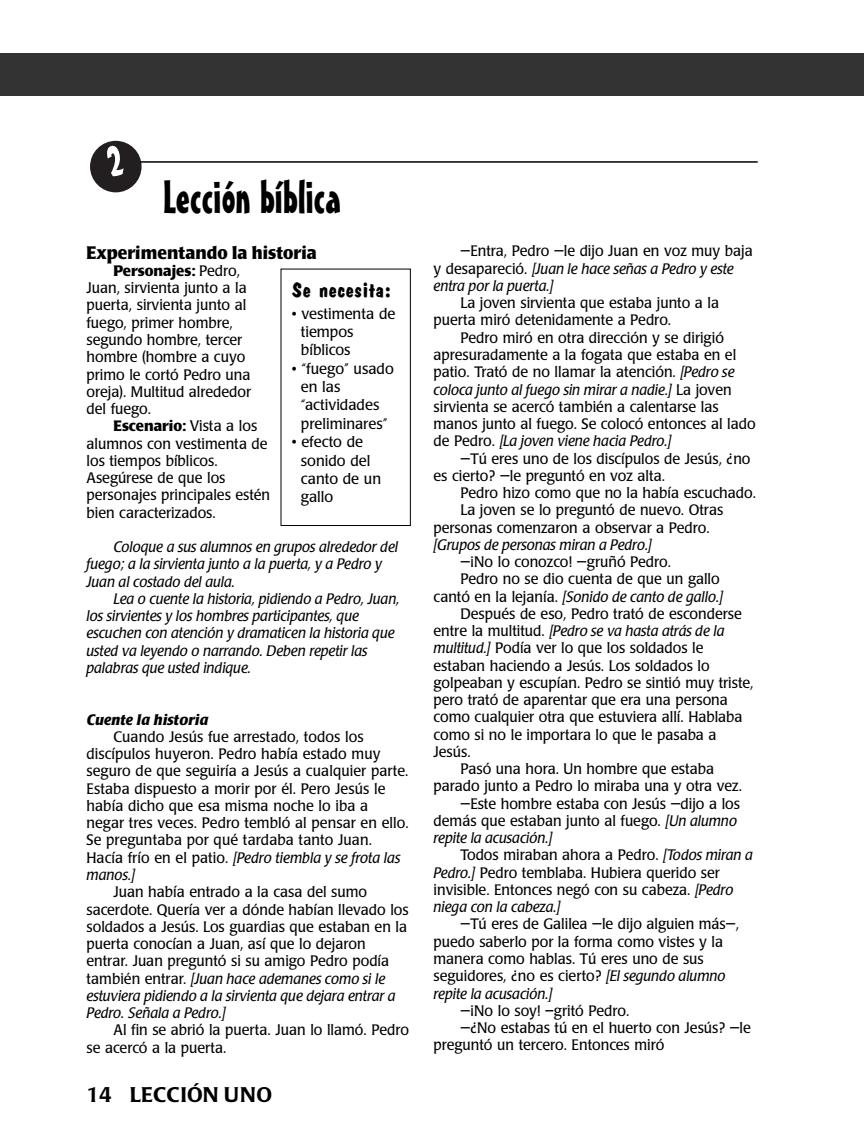
<style>
.page{position:relative;width:864px;height:1148px;background:#fff}
.page>*{position:absolute;margin:0;border:0;box-sizing:border-box;transform-origin:0 0}
.t1{font:45px "Mister Earl BT";color:#000}
.t2{font:500 21px "Poppl Laudatio";color:#000}
.t3{font:700 21px "Dom Casual";color:#000;scale:1.05 1}
.t4{font:700 18px "Poppl Laudatio";color:#000;scale:.95 1}
.t5{font:15px/17.2px "Poppl Laudatio";color:#000;scale:.95 1}
.t6{font:italic 15px/17.2px "Poppl Laudatio";color:#000;scale:.95 1}
.t7{font:15px/18.3px "Poppl Laudatio";color:#000}
.t8{font:italic 700 15px "Poppl Laudatio";color:#000}
.s1{font-weight:700}
.s2{font-style:italic}
.s3{font-style:normal}
</style>
<div class="page">
<div style="left:0;top:53px;width:864px;height:43px;background:#333"></div>
<hr style="left:140px;top:161px;width:618px;height:2px;background:#000">
<div style="left:281px;top:269px;width:130px;height:257px;border:1px solid #000"></div>
<svg style="left:90px;top:141px;width:52px;height:51px"></svg>
<h1 class="t1" style="left:163px;top:181px;width:179px">Lección bíblica</h1>
<p class="t4" style="left:87px;top:245px;width:244px">Experimentando la historia</p>
<p class="t5" style="left:87px;top:263px;width:175px;text-indent:27px"><span class="s1">Personajes:</span> Pedro,<br>Juan, sirvienta junto a la puerta, sirvienta junto al fuego, primer hombre, segundo hombre, tercer hombre (hombre a cuyo primo le cortó Pedro una oreja). Multitud alrededor del fuego.</p>
<p class="t5" style="left:87px;top:419px;width:195px;text-indent:27px"><span class="s1">Escenario:</span> Vista a los alumnos con vestimenta de los tiempos bíblicos.<br>Asegúrese de que los personajes principales estén bien caracterizados.</p>
<p class="t6" style="left:87px;top:540px;width:329px;text-indent:27px">Coloque a sus alumnos en grupos alrededor del fuego; a la sirvienta junto a la puerta, y a Pedro y<br>Juan al costado del aula.</p>
<p class="t6" style="left:87px;top:591px;width:331px;text-indent:27px">Lea o cuente la historia, pidiendo a Pedro, Juan, los sirvientes y los hombres participantes, que escuchen con atención y dramaticen la historia que usted va leyendo o narrando. Deben repetir las palabras que usted indique.</p>
<p class="t8" style="left:87px;top:713px;width:123px">Cuente la historia</p>
<p class="t5" style="left:86px;top:729px;width:341px;text-indent:27px">Cuando Jesús fue arrestado, todos los discípulos huyeron. Pedro había estado muy seguro de que seguiría a Jesús a cualquier parte.<br>Estaba dispuesto a morir por él. Pero Jesús le había dicho que esa misma noche lo iba a negar tres veces. Pedro tembló al pensar en ello.<br>Se preguntaba por qué tardaba tanto Juan.<br>Hacía frío en el patio. <span class="s2">[Pedro tiembla y se frota las manos.]</span></p>
<p class="t5" style="left:86px;top:884px;width:341px;text-indent:27px">Juan había entrado a la casa del sumo sacerdote. Quería ver a dónde habían llevado los soldados a Jesús. Los guardias que estaban en la puerta conocían a Juan, así que lo dejaron entrar. Juan preguntó si su amigo Pedro podía también entrar. <span class="s2">[Juan hace ademanes como si le estuviera pidiendo a la sirvienta que dejara entrar a Pedro. Señala a Pedro.]</span></p>
<p class="t5" style="left:87px;top:1022px;width:341px;text-indent:27px">Al fin se abrió la puerta. Juan lo llamó. Pedro se acercó a la puerta.</p>
<h2 class="t3" style="left:292px;top:282px;width:96px">Se necesita:</h2>
<p class="t7" style="left:301px;top:306px;width:96px;text-indent:-9px">• vestimenta de tiempos bíblicos</p>
<p class="t7" style="left:301px;top:361px;width:95px;text-indent:-9px">• “fuego” usado en las “actividades preliminares”</p>
<p class="t7" style="left:301px;top:434px;width:82px;text-indent:-9px">• efecto de sonido del canto de un gallo</p>
<h2 class="t2" style="left:87px;top:1086px;width:187px">14 LECCIÓN UNO</h2>
<p class="t5" style="left:434px;top:244px;width:337px;text-indent:27px">—Entra, Pedro —le dijo Juan en voz muy baja y desapareció. <span class="s2">[Juan le hace señas a Pedro y este entra por la puerta.]</span></p>
<p class="t5" style="left:434px;top:296px;width:302px;text-indent:27px">La joven sirvienta que estaba junto a la puerta miró detenidamente a Pedro.</p>
<p class="t5" style="left:434px;top:330px;width:341px;text-indent:27px">Pedro miró en otra dirección y se dirigió apresuradamente a la fogata que estaba en el patio. Trató de no llamar la atención. <span class="s2">[Pedro se coloca junto al fuego sin mirar a nadie.]</span> La joven sirvienta se acercó también a calentarse las manos junto al fuego. Se colocó entonces al lado de Pedro. <span class="s2">[La joven viene hacia Pedro.]</span></p>
<p class="t5" style="left:434px;top:451px;width:335px;text-indent:27px">—Tú eres uno de los discípulos de Jesús, ¿no es cierto? —le preguntó en voz alta.</p>
<p class="t5" style="left:461px;top:485px;width:313px">Pedro hizo como que no la había escuchado.</p>
<p class="t5" style="left:461px;top:503px;width:278px">La joven se lo preguntó de nuevo. Otras</p>
<p class="t5" style="left:434px;top:520px;width:292px">personas comenzaron a observar a Pedro.</p>
<p class="t6" style="left:434px;top:537px;width:231px">[Grupos de personas miran a Pedro.]</p>
<p class="t5" style="left:461px;top:554px;width:223px">—¡No lo conozco! —gruñó Pedro.</p>
<p class="t5" style="left:461px;top:572px;width:274px">Pedro no se dio cuenta de que un gallo</p>
<p class="t6" style="left:434px;top:589px;width:306px"><span class="s3">cantó en la lejanía.</span> [Sonido de canto de gallo.]</p>
<p class="t5" style="left:461px;top:606px;width:298px">Después de eso, Pedro trató de esconderse</p>
<p class="t6" style="left:434px;top:624px;width:308px"><span class="s3">entre la multitud.</span> [Pedro se va hasta atrás de la</p>
<p class="t5" style="left:434px;top:641px;width:286px"><span class="s2">multitud.]</span> Podía ver lo que los soldados le</p>
<p class="t5" style="left:434px;top:658px;width:292px">estaban haciendo a Jesús. Los soldados lo</p>
<p class="t5" style="left:434px;top:675px;width:338px">golpeaban y escupían. Pedro se sintió muy triste,</p>
<p class="t5" style="left:434px;top:692px;width:311px">pero trató de aparentar que era una persona</p>
<p class="t5" style="left:434px;top:710px;width:327px">como cualquier otra que estuviera allí. Hablaba</p>
<p class="t5" style="left:434px;top:727px;width:299px">como si no le importara lo que le pasaba a</p>
<p class="t5" style="left:434px;top:744px;width:41px">Jesús.</p>
<p class="t5" style="left:461px;top:761px;width:268px">Pasó una hora. Un hombre que estaba</p>
<p class="t5" style="left:434px;top:779px;width:326px">parado junto a Pedro lo miraba una y otra vez.</p>
<p class="t5" style="left:461px;top:796px;width:296px">—Este hombre estaba con Jesús —dijo a los</p>
<p class="t5" style="left:434px;top:813px;width:321px">demás que estaban junto al fuego. <span class="s2">[Un alumno</span></p>
<p class="t6" style="left:434px;top:831px;width:127px">repite la acusación.]</p>
<p class="t5" style="left:461px;top:848px;width:309px">Todos miraban ahora a Pedro. <span class="s2">[Todos miran a</span></p>
<p class="t5" style="left:434px;top:865px;width:303px"><span class="s2">Pedro.]</span> Pedro temblaba. Hubiera querido ser</p>
<p class="t5" style="left:434px;top:882px;width:317px">invisible. Entonces negó con su cabeza. <span class="s2">[Pedro</span></p>
<p class="t6" style="left:434px;top:900px;width:135px">niega con la cabeza.]</p>
<p class="t5" style="left:434px;top:917px;width:323px;text-indent:27px">—Tú eres de Galilea —le dijo alguien más—, puedo saberlo por la forma como vistes y la manera como hablas. Tú eres uno de sus seguidores, ¿no es cierto? <span class="s2">[El segundo alumno repite la acusación.]</span></p>
<p class="t5" style="left:461px;top:1003px;width:179px">—¡No lo soy! –gritó Pedro.</p>
<p class="t5" style="left:461px;top:1020px;width:307px">—¿No estabas tú en el huerto con Jesús? —le</p>
<p class="t5" style="left:434px;top:1037px;width:244px">preguntó un tercero. Entonces miró</p>
</div>
